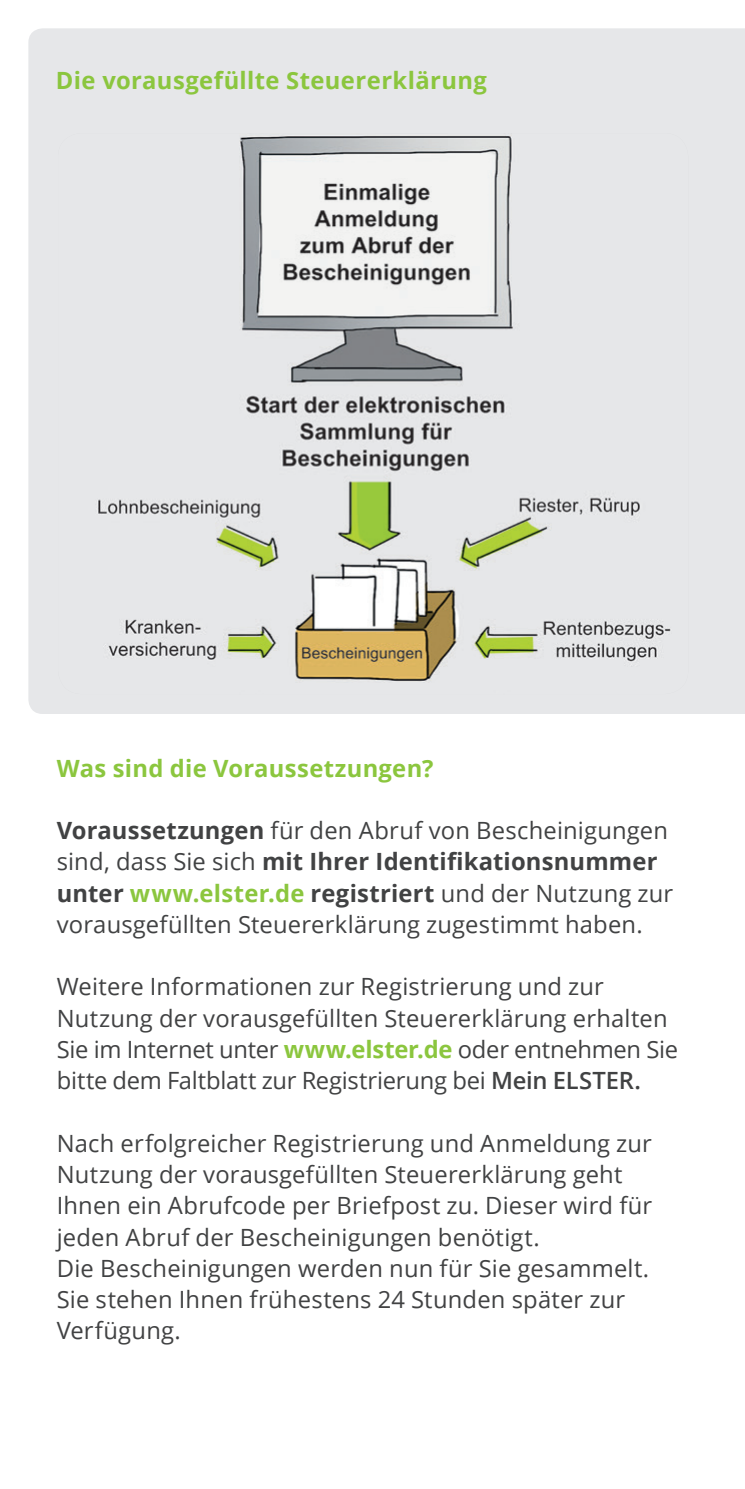
<style>
.page{position:relative;width:745px;height:1489px;background:#fff}
.page>*{position:absolute;margin:0;border:0;box-sizing:border-box;transform-origin:0 0}
.Copytext{font:23.75px/31.2px "Open Sans";letter-spacing:.01em;color:#414243}
.Headline{font:700 23.75px "Open Sans";letter-spacing:.015em;color:#8bc63e}
.Copytext-2{font:700 23.75px "Open Sans";letter-spacing:.015em;color:#8bc63e}
.s1{font-weight:700}
.s2{font-weight:700;color:#8bc63e}
.s3{font-weight:600}
</style>
<div class="page">
<div style="left:28px;top:28px;width:716px;height:686px;background:#e6e7e9"></div>
<img style="left:58px;top:133px;width:629px;height:561px">
<p class="Headline" style="left:56px;top:63px;width:432px">Die vorausgefüllte Steuererklärung</p>
<p class="Copytext-2" style="left:57px;top:751px;width:378px">Was sind die Voraussetzungen?</p>
<p class="Copytext" style="left:57px;top:814px;width:617px"><span class="s1">Voraussetzungen</span> für den Abruf von Bescheinigungen sind, dass Sie sich <span class="s1">mit Ihrer Identifikationsnummer unter</span> <span class="s2">www.elster.de</span> <span class="s1">registriert</span> und der Nutzung zur vorausgefüllten Steuererklärung zugestimmt haben.</p>
<p class="Copytext" style="left:57px;top:970px;width:622px">Weitere Informationen zur Registrierung und zur Nutzung der vorausgefüllten Steuererklärung erhalten Sie im Internet unter <span class="s2">www.elster.de</span> oder entnehmen Sie bitte dem Faltblatt zur Registrierung bei <span class="s3">Mein ELSTER.</span></p>
<p class="Copytext" style="left:57px;top:1126px;width:596px">Nach erfolgreicher Registrierung und Anmeldung zur Nutzung der vorausgefüllten Steuererklärung geht Ihnen ein Abrufcode per Briefpost zu. Dieser wird für jeden Abruf der Bescheinigungen benötigt.</p>
<p class="Copytext" style="left:57px;top:1251px;width:593px">Die Bescheinigungen werden nun für Sie gesammelt.</p>
<p class="Copytext" style="left:57px;top:1282px;width:569px">Sie stehen Ihnen frühestens 24 Stunden später zur<br>Verfügung.</p>
</div>
